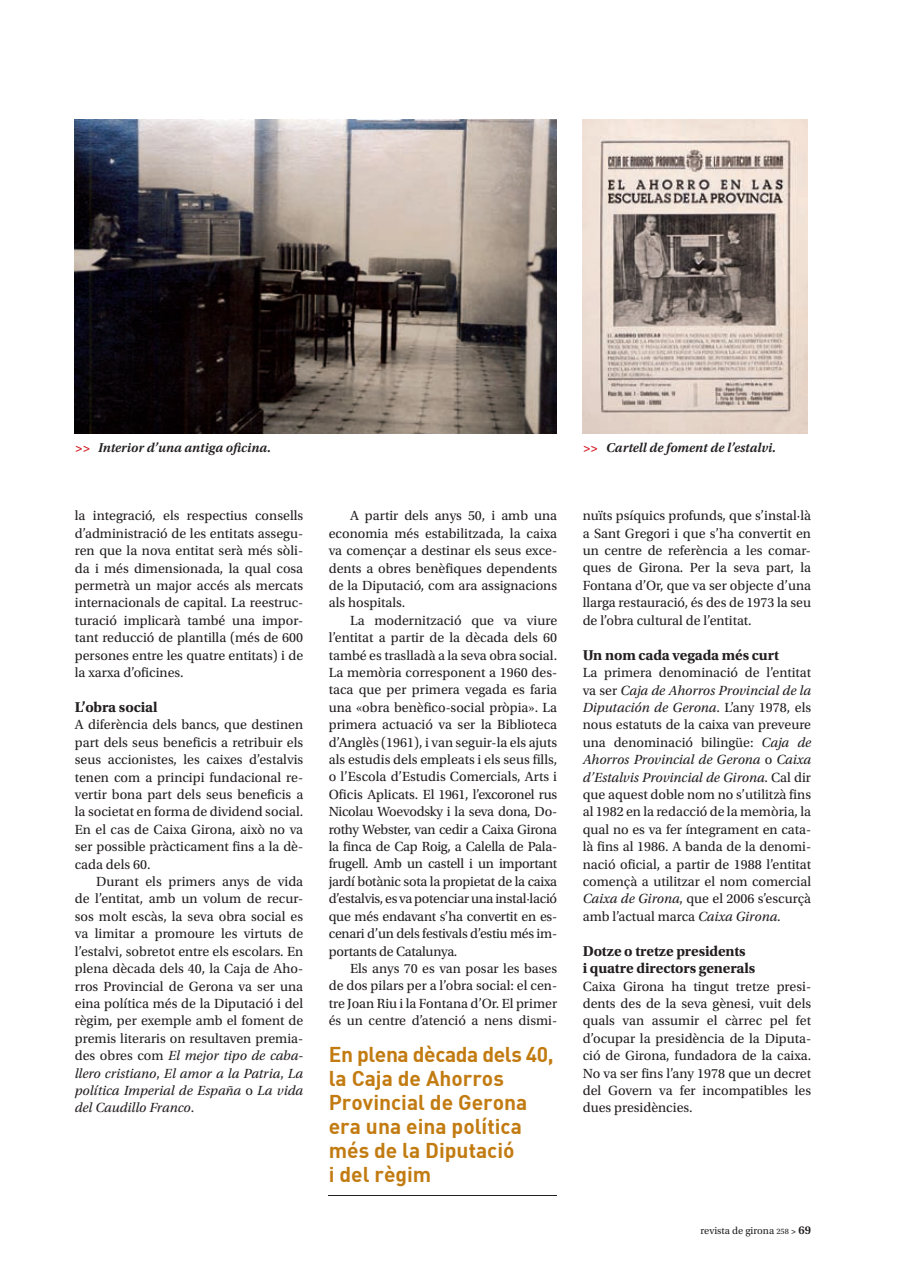
<style>
.page{position:relative;width:897px;height:1279px;background:#fff}
.page>*{position:absolute;margin:0;border:0;box-sizing:border-box;transform-origin:0 0}
.t1{font:21px/24px "DIN Bold";color:#c27b11}
.t2{font:700 15px/17.4px "Utopia Std";letter-spacing:-.01em;color:#231f20}
.t3{font:13.95px/17.4px "Utopia Std";color:#231f20;text-align:justify}
.t4{font:italic 600 13.5px "Utopia Std";color:#231f20}
.t5{font:10.5px "Utopia Std";color:#231f20}
.s1{color:#d2161e}
.s2{font-style:italic}
.s3{font-size:8.25px}
.s4{font-weight:600;font-size:9px}
.s5{font-weight:600;font-size:12px}
</style>
<div class="page">
<hr style="left:328px;top:1194px;width:228px;height:1px;background:#231f20">
<img style="left:582px;top:120px;width:225px;height:313px">
<img style="left:75px;top:120px;width:481px;height:313px">
<p class="t4" style="left:75px;top:440px;width:197px"><span class="s1">&gt;&gt;</span> Interior d’una antiga oficina.</p>
<p class="t4" style="left:582px;top:440px;width:195px"><span class="s1">&gt;&gt;</span> Cartell de foment de l’estalvi.</p>
<p class="t3" style="left:75px;top:507px;width:230px">la integració, els respectius consells d’administració de les entitats assegu&shy;ren que la nova entitat serà més sòli&shy;da i més dimensionada, la qual cosa permetrà un major accés als mercats internacionals de capital. La reestruc&shy;turació implicarà també una impor&shy;tant reducció de plantilla (més de 600 persones entre les quatre entitats) i de la xarxa d’oficines.</p>
<p class="t2" style="left:75px;top:698px;width:84px">L’obra social</p>
<p class="t3" style="left:75px;top:716px;width:230px">A diferència dels bancs, que destinen part dels seus beneficis a retribuir els seus accionistes, les caixes d’estalvis tenen com a principi fundacional re&shy;vertir bona part dels seus beneficis a la societat en forma de dividend social.<br>En el cas de Caixa Girona, això no va ser possible pràcticament fins a la dè&shy;cada dels 60.</p>
<p class="t3" style="left:75px;top:872px;width:230px;text-indent:21px">Durant els primers anys de vida de l’entitat, amb un volum de recur&shy;sos molt escàs, la seva obra social es va limitar a promoure les virtuts de l’estalvi, sobretot entre els escolars. En plena dècada dels 40, la Caja de Aho&shy;rros Provincial de Gerona va ser una eina política més de la Diputació i del règim, per exemple amb el foment de premis literaris on resultaven premia&shy;des obres com <span class="s2">El mejor tipo de caba&shy;llero cristiano</span>, <span class="s2">El amor a la Patria</span>, <span class="s2">La política Imperial de España</span> o <span class="s2">La vida del Caudillo Franco</span>.</p>
<p class="t3" style="left:328px;top:507px;width:230px;text-indent:21px">A partir dels anys 50, i amb una economia més estabilitzada, la caixa va començar a destinar els seus exce&shy;dents a obres benèfiques dependents de la Diputació, com ara assignacions als hospitals.</p>
<p class="t3" style="left:328px;top:611px;width:230px;text-indent:21px">La modernització que va viure l’entitat a partir de la dècada dels 60 també es traslladà a la seva obra social.<br>La memòria corresponent a 1960 des&shy;taca que per primera vegada es faria una «obra benèfico-social pròpia». La primera actuació va ser la Biblioteca d’Anglès (1961), i van seguir-la els ajuts als estudis dels empleats i els seus fills, o l’Escola d’Estudis Comercials, Arts i Oficis Aplicats. El 1961, l’excoronel rus Nicolau Woevodsky i la seva dona, Do&shy;rothy Webster, van cedir a Caixa Girona la finca de Cap Roig, a Calella de Pala&shy;frugell. Amb un castell i un important jardí botànic sota la propietat de la caixa d’estalvis, es va potenciar una instal·lació que més endavant s’ha convertit en es&shy;cenari d’un dels festivals d’estiu més im&shy;portants de Catalunya.</p>
<p class="t3" style="left:328px;top:959px;width:230px;text-indent:21px">Els anys 70 es van posar les bases de dos pilars per a l’obra social: el cen&shy;tre Joan Riu i la Fontana d’Or. El primer és un centre d’atenció a nens dismi-</p>
<h1 class="t1" style="left:328px;top:1041px;width:226px">En plena dècada dels 40, la Caja de Ahorros<br>Provincial de Gerona era una eina política més de la Diputació<br>i del règim</h1>
<p class="t3" style="left:582px;top:507px;width:230px">nuïts psíquics profunds, que s’instal·là a Sant Gregori i que s’ha convertit en un centre de referència a les comar&shy;ques de Girona. Per la seva part, la Fontana d’Or, que va ser objecte d’una llarga restauració, és des de 1973 la seu de l’obra cultural de l’entitat.</p>
<p class="t2" style="left:582px;top:646px;width:198px">Un nom cada vegada més curt</p>
<p class="t3" style="left:582px;top:664px;width:230px">La primera denominació de l’entitat va ser <span class="s2">Caja de Ahorros Provincial de la Diputación de Gerona</span>. L’any 1978, els nous estatuts de la caixa van preveure una denominació bilingüe: <span class="s2">Caja de Ahorros Provincial de Gerona</span> o <span class="s2">Caixa d’Estalvis Provincial de Girona</span>. Cal dir que aquest doble nom no s’utilitzà fins al 1982 en la redacció de la memòria, la qual no es va fer íntegrament en cata&shy;là fins al 1986. A banda de la denomi&shy;nació oficial, a partir de 1988 l’entitat començà a utilitzar el nom comercial <span class="s2">Caixa de Girona</span>, que el 2006 s’escurçà amb l’actual marca <span class="s2">Caixa Girona</span>.</p>
<p class="t2" style="left:582px;top:942px;width:174px">Dotze o tretze presidents<br>i quatre directors generals</p>
<p class="t3" style="left:582px;top:977px;width:230px">Caixa Girona ha tingut tretze presi&shy;dents des de la seva gènesi, vuit dels quals van assumir el càrrec pel fet d’ocupar la presidència de la Diputa&shy;ció de Girona, fundadora de la caixa.<br>No va ser fins l’any 1978 que un decret del Govern va fer incompatibles les dues presidències.</p>
<p class="t5" style="left:700px;top:1224px;width:112px">revista de girona <span class="s3">258</span> <span class="s4">&gt;</span> <span class="s5">69</span></p>
</div>
